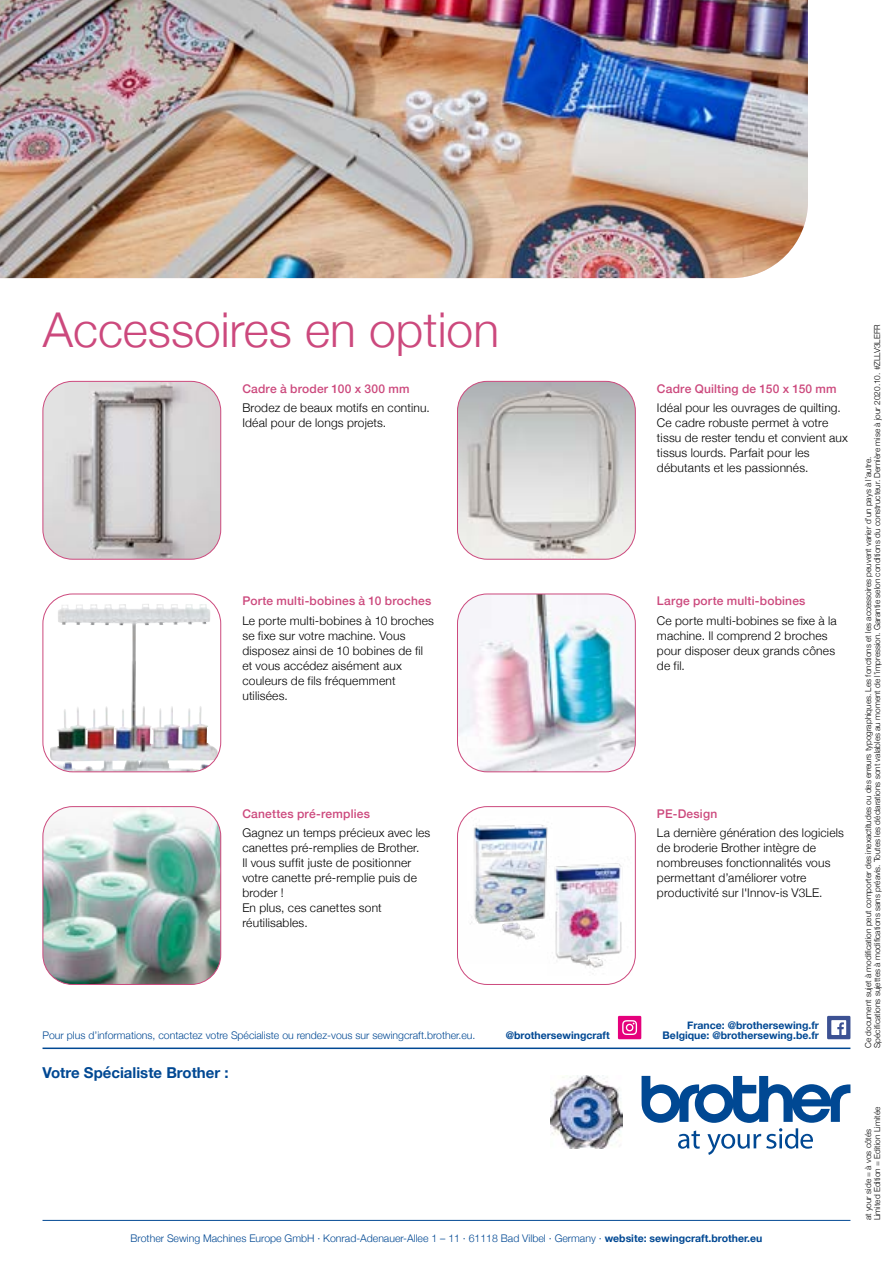
<style>
.page{position:relative;width:893px;height:1263px;background:#fff}
.page>*{position:absolute;margin:0;border:0;box-sizing:border-box;transform-origin:0 0}
.t1{font:300 48px "Helvetica Neue";color:#cc497d}
.t2{font:700 15px "Helvetica Neue";color:#004893}
.t3{font:300 12px/15px "Helvetica Neue";letter-spacing:.015em;color:#000}
.t4{font:500 12px "Helvetica Neue";letter-spacing:.015em;color:#cc497d}
.t5{font:300 10.5px "Helvetica Neue";color:#004893}
.t6{font:700 10.5px/9.8px "Helvetica Neue";color:#004893;text-align:right}
.t7{font:300 8.25px/9px "Helvetica Neue";color:#000}
.s1{font-weight:700}
</style>
<div class="page">
<hr style="left:43px;top:1047px;width:807px;height:2px;background:#004893">
<svg style="left:642px;top:1076px;width:208px;height:79px"></svg>
<img style="left:0;top:0;width:808px;height:278px">
<img style="left:457px;top:381px;width:177px;height:177px">
<div style="left:457px;top:381px;width:179px;height:179px;border:1px solid #cc497d;border-radius:30px"></div>
<img style="left:457px;top:594px;width:178px;height:178px">
<div style="left:457px;top:594px;width:179px;height:178px;border:1px solid #cc497d;border-radius:30px"></div>
<img style="left:43px;top:381px;width:178px;height:177px">
<div style="left:43px;top:381px;width:178px;height:179px;border:1px solid #cc497d;border-radius:30px"></div>
<img style="left:50px;top:604px;width:92px;height:164px">
<div style="left:43px;top:594px;width:178px;height:178px;border:1px solid #cc497d;border-radius:30px"></div>
<img style="left:43px;top:807px;width:178px;height:177px">
<div style="left:43px;top:806px;width:178px;height:179px;border:1px solid #cc497d;border-radius:30px"></div>
<img style="left:580px;top:863px;width:52px;height:113px">
<img style="left:457px;top:808px;width:123px;height:157px">
<div style="left:457px;top:806px;width:179px;height:179px;border:1px solid #cc497d;border-radius:30px"></div>
<img style="left:550px;top:1076px;width:72px;height:72px">
<div style="left:618px;top:1016px;width:23px;height:23px;background:#e5007c"></div>
<svg style="left:622px;top:1020px;width:15px;height:15px"></svg>
<div style="left:827px;top:1016px;width:23px;height:23px;background:#3c5193"></div>
<div style="left:831px;top:1020px;width:15px;height:15px;background:#fff"></div>
<svg style="left:837px;top:1022px;width:7px;height:13px"></svg>
<hr style="left:43px;top:1220px;width:807px;height:1px;background:#004893">
<h1 class="t1" style="left:43px;top:291px;width:458px">Accessoires en option</h1>
<p class="t4" style="left:242px;top:379px;width:169px">Cadre à broder 100 x 300 mm</p>
<p class="t3" style="left:242px;top:399px;width:189px">Brodez de beaux motifs en continu.<br>Idéal pour de longs projets.</p>
<p class="t4" style="left:242px;top:591px;width:190px">Porte multi-bobines à 10 broches</p>
<p class="t3" style="left:242px;top:612px;width:193px">Le porte multi-bobines à 10 broches se fixe sur votre machine. Vous disposez ainsi de 10 bobines de fil et vous accédez aisément aux couleurs de fils fréquemment utilisées.</p>
<p class="t4" style="left:242px;top:804px;width:129px">Canettes pré-remplies</p>
<p class="t3" style="left:242px;top:824px;width:189px">Gagnez un temps précieux avec les canettes pré-remplies de Brother.<br>Il vous suffit juste de positionner votre canette pré-remplie puis de broder !<br>En plus, ces canettes sont réutilisables.</p>
<p class="t4" style="left:657px;top:379px;width:181px">Cadre Quilting de 150 x 150 mm</p>
<p class="t3" style="left:657px;top:399px;width:193px">Idéal pour les ouvrages de quilting.<br>Ce cadre robuste permet à votre tissu de rester tendu et convient aux tissus lourds. Parfait pour les débutants et les passionnés.</p>
<p class="t4" style="left:657px;top:591px;width:150px">Large porte multi-bobines</p>
<p class="t3" style="left:657px;top:612px;width:181px">Ce porte multi-bobines se fixe à la machine. Il comprend 2 broches pour disposer deux grands cônes de fil.</p>
<p class="t4" style="left:657px;top:804px;width:62px">PE-Design</p>
<p class="t3" style="left:657px;top:824px;width:189px">La dernière génération des logiciels de broderie Brother intègre de nombreuses fonctionnalités vous permettant d’améliorer votre productivité sur l'Innov-is V3LE.</p>
<p class="t5" style="left:43px;top:1027px;width:434px">Pour plus d’informations, contactez votre Spécialiste ou rendez-vous sur sewingcraft.brother.eu.</p>
<p class="t6" style="left:506px;top:1031px;width:106px">@brothersewingcraft</p>
<p class="t6" style="left:663px;top:1021px;width:158px">France: @brothersewing.fr<br>Belgique: @brothersewing.be.fr</p>
<p class="t2" style="left:43px;top:1061px;width:188px">Votre Spécialiste Brother :</p>
<p class="t5" style="left:131px;top:1229px;width:633px">Brother Sewing Machines Europe GmbH · Konrad-Adenauer-Allee 1 – 11 · 61118 Bad Vilbel · Germany · <span class="s1">website: sewingcraft.brother.eu</span></p>
<p class="t7" style="left:863px;top:1048px;width:725px;rotate:-90deg">Ce document sujet à modification peut comporter des inexactitudes ou des erreurs typographiques. Les fonctions et les accessoires peuvent varier d’un pays à l’autre.<br>Spécifications sujettes à modifications sans préavis. Toutes les déclarations sont valables au moment de l’impression. Garantie selon conditions du constructeur. Dernière mise à jour 2020.10. #ZLLV3LEFR</p>
<p class="t7" style="left:863px;top:1220px;width:115px;rotate:-90deg">at your side = à vos côtés<br>Limited Edition = Edition Limitée</p>
</div>
